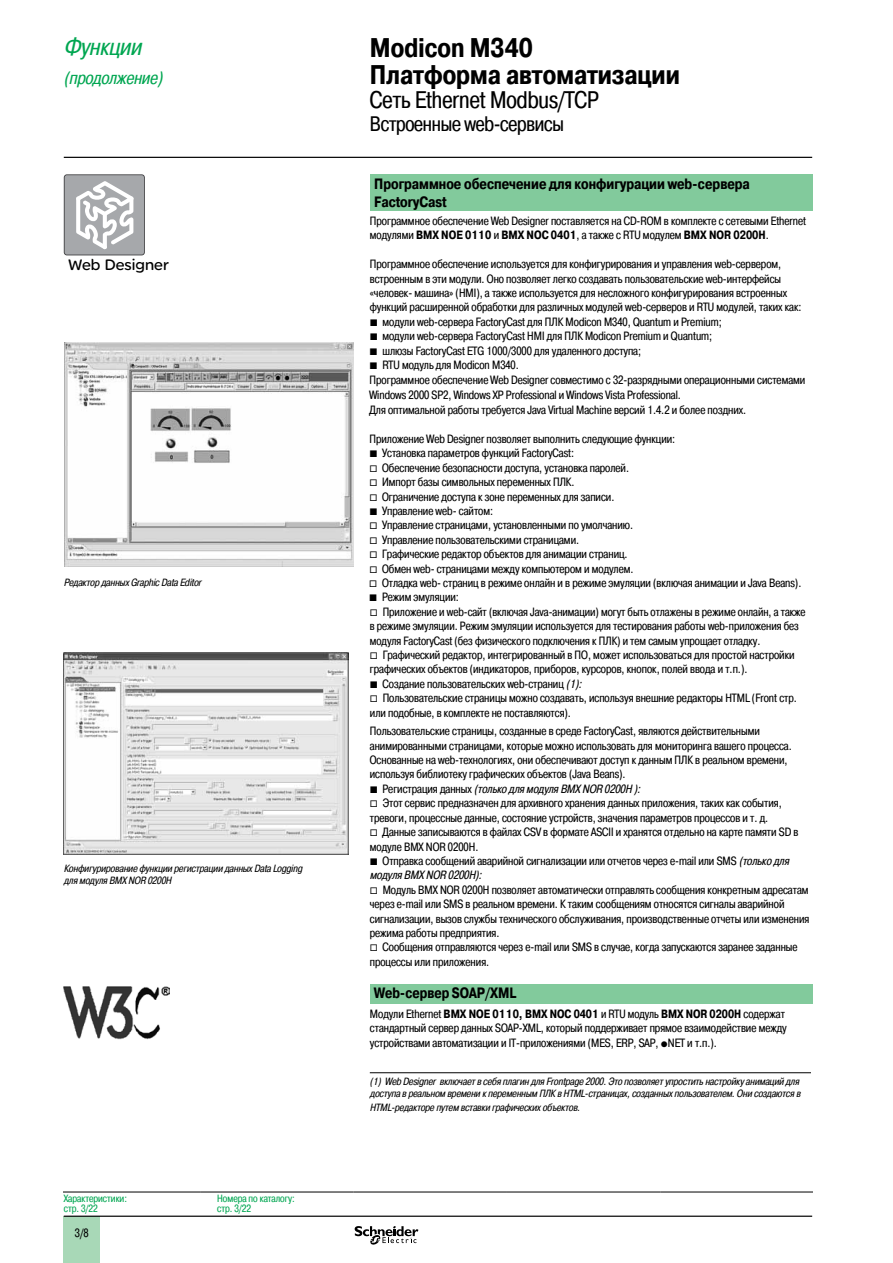
<style>
.page{position:relative;width:893px;height:1263px;background:#fff}
.page>*{position:absolute;margin:0;border:0;box-sizing:border-box;transform-origin:0 0}
.t1{font:700 27px/27px "Pragmatica Cond C";color:#000}
.t2{font:24px "Pragmatica Cond C";color:#000}
.t3{font:italic 24px "Pragmatica Cond C";color:#00a651}
.t4{font:21px "Pragmatica Cond C";letter-spacing:-.01em;color:#000}
.t5{font:italic 18px "Pragmatica Cond C";color:#00a651}
.t6{font:16.35px "SE Optimist";color:#000}
.t7{font:700 15px/18px "Pragmatica Cond C";color:#000}
.t8{font:12px/14.4px "Pragmatica Cond C";color:#000}
.t9{font:italic 10.5px/12px "Pragmatica Cond C";color:#000}
.t10{font:10.5px/10.5px "Pragmatica Cond C";color:#00a651}
.s1{font-weight:700}
.s2{font-family:"Graph Schneider"}
.s3{font-style:italic}
</style>
<div class="page">
<hr style="left:64px;top:157px;width:748px;height:1px;background:#000">
<div style="left:63px;top:1217px;width:37px;height:46px;background:#a8d8b7"></div>
<hr style="left:64px;top:1215px;width:748px;height:2px;background:#000">
<svg style="left:355px;top:1226px;width:63px;height:19px"></svg>
<div style="left:370px;top:174px;width:442px;height:37px;background:#82ca9c"></div>
<div style="left:370px;top:984px;width:442px;height:19px;background:#82ca9c"></div>
<img style="left:64px;top:986px;width:106px;height:54px">
<hr style="left:370px;top:1072px;width:440px;height:1px;background:#000">
<hr style="left:64px;top:1192px;width:136px;height:1px;background:#000">
<hr style="left:200px;top:1192px;width:154px;height:1px;background:#000">
<hr style="left:354px;top:1192px;width:153px;height:1px;background:#000">
<hr style="left:507px;top:1192px;width:153px;height:1px;background:#000">
<hr style="left:660px;top:1192px;width:152px;height:1px;background:#000">
<img style="left:64px;top:653px;width:285px;height:202px">
<img style="left:65px;top:342px;width:289px;height:225px">
<div style="left:64px;top:174px;width:81px;height:81px;background:#525254;border-radius:3px"></div>
<div style="left:65px;top:175px;width:79px;height:80px;background:#a6a8ab;border-radius:2px"></div>
<svg style="left:76px;top:181px;width:58px;height:68px"></svg>
<h2 class="t3" style="left:64px;top:33px;width:84px">Функции</h2>
<h3 class="t5" style="left:64px;top:67px;width:104px">(продолжение)</h3>
<h3 class="t6" style="left:68px;top:256px;width:103px">Web Designer</h3>
<p class="t9" style="left:64px;top:576px;width:141px">Редактор данных Graphic Data Editor</p>
<p class="t9" style="left:64px;top:863px;width:242px">Конфигурирование функции регистрации данных Data Logging для модуля BMX NOR 0200H</p>
<p class="t10" style="left:64px;top:1193px;width:65px">Характеристики: стр. 3/22</p>
<p class="t10" style="left:217px;top:1193px;width:79px">Номера по каталогу: стр. 3/22</p>
<p class="t8" style="left:75px;top:1226px;width:15px">3/8</p>
<h1 class="t1" style="left:370px;top:35px;width:311px">Modicon M340<br>Платформа автоматизации</h1>
<h2 class="t2" style="left:370px;top:87px;width:230px">Сеть Ethernet Modbus/TCP</h2>
<h3 class="t4" style="left:370px;top:112px;width:195px">Встроенные web-сервисы</h3>
<p class="t7" style="left:374px;top:175px;width:377px">Программное обеспечение для конфигурации web-сервера<br>FactoryCast</p>
<p class="t8" style="left:370px;top:214px;width:438px">Программное обеспечение Web Designer поставляется на CD-ROM в комплекте с сетевыми Ethernet модулями <span class="s1">BMX NOE 0110</span> и <span class="s1">BMX NOC 0401</span>, а также с RTU модулем <span class="s1">BMX NOR 0200H</span>.</p>
<p class="t8" style="left:370px;top:257px;width:437px">Программное обеспечение используется для конфигурирования и управления wеb-сервером, встроенным в эти модули. Оно позволяет легко создавать пользовательские wеb-интерфейсы «человек- машина» (HMI), а также используется для несложного конфигурирования встроенных функций расширенной обработки для различных модулей web-серверов и RTU модулей, таких как: <span class="s2">b</span> модули web-сервера FactoryCast для ПЛК Modicon M340, Quantum и Premium;<br><span class="s2">b</span> модули web-сервера FactoryCast HMI для ПЛК Modicon Premium и Quantum;<br><span class="s2">b</span> шлюзы FactoryCast ETG 1000/3000 для удаленного доступа;<br><span class="s2">b</span> RTU модуль для Modicon M340.<br>Программное обеспечение Web Designer совместимо с 32-разрядными операционными системами Windows 2000 SP2, Windows XP Professional и Windows Vista Professional.<br>Для оптимальной работы требуется Java Virtual Machine версий 1.4. 2 и более поздних.</p>
<p class="t8" style="left:369px;top:432px;width:438px">Приложение Web Designer позволяет выполнить следующие функции:<br><span class="s2">b</span> Установка параметров функций FactoryCast:<br><span class="s2">v</span> Обеспечение безопасности доступа, установка паролей.<br><span class="s2">v</span> Импорт базы символьных переменных ПЛК.<br><span class="s2">v</span> Ограничение доступа к зоне переменных для записи.<br><span class="s2">b</span> Управление web- сайтом:<br><span class="s2">v</span> Управление страницами, установленными по умолчанию.<br><span class="s2">v</span> Управление пользовательскими страницами.<br><span class="s2">v</span> Графические редактор объектов для анимации страниц.<br><span class="s2">v</span> Обмен web- страницами между компьютером и модулем.<br><span class="s2">v</span> Отладка web- страниц в режиме онлайн и в режиме эмуляции (включая анимации и Java Beans). <span class="s2">b</span> Режим эмуляции:<br><span class="s2">v</span> Приложение и web-сайт (включая Java-анимации) могут быть отлажены в режиме онлайн, а также в режиме эмуляции. Режим эмуляции используется для тестирования работы web-приложения без модуля FactoryCast (без физического подключения к ПЛК) и тем самым упрощает отладку.<br><span class="s2">v</span> Графический редактор, интегрированный в ПО, может использоваться для простой настройки графических объектов (индикаторов, приборов, курсоров, кнопок, полей ввода и т. п. ).<br><span class="s2">b</span> Создание пользовательских web-страниц <span class="s3">(1):<br></span><span class="s2">v</span> Пользовательские страницы можно создавать, используя внешние редакторы HTML (Front стр. или подобные, в комплекте не поставляются).</p>
<p class="t8" style="left:370px;top:724px;width:441px">Пользовательские страницы, созданные в среде FactoryCast, являются действительными анимированными страницами, которые можно использовать для мониторинга вашего процесса.<br>Основанные на web-технологиях, они обеспечивают доступ к данным ПЛК в реальном времени, используя библиотеку графических объектов (Java Beans).<br><span class="s2">b</span> Регистрация данных <span class="s3">(толькодлямодуляBMXNOR0200H):<br></span><span class="s2">v</span> Этот сервис предназначен для архивного хранения данных приложения, таких как события, тревоги, процессные данные, состояние устройств, значения параметров процессов и т. д.<br><span class="s2">v</span> Данные записываются в файлах CSV в формате ASCII и хранятся отдельно на карте памяти SD в модуле BMX NOR 0200H.<br><span class="s2">b</span> Отправка сообщений аварийной сигнализации или отчетов через e-mail или SMS <span class="s3">(толькодля модуля BMX NOR 0200H):<br></span><span class="s2">v</span> Модуль BMX NOR 0200H позволяет автоматически отправлять сообщения конкретным адресатам через e-mail или SMS в реальном времени. К таким сообщениям относятся сигналы аварийной сигнализации, вызов службы технического обслуживания, производственные отчеты или изменения режима работы предприятия.<br><span class="s2">v</span> Сообщения отправляются через e-mail или SMS в случае, когда запускаются заранее заданные процессы или приложения.</p>
<p class="t7" style="left:374px;top:984px;width:144px">Web-сервер SOAP/XML</p>
<p class="t8" style="left:370px;top:1006px;width:418px">Модули Ethernet <span class="s1">BMX NOE 0110, BMX NOC 0401</span> и RTU модуль <span class="s1">BMX NOR 0200H</span> содержат стандартный сервер данных SOAP-XML, который поддерживает прямое взаимодействие между устройствами автоматизации и IT-приложениями (MES, ERP, SAP, <span class="s2">p</span>NET и т. п. ).</p>
<p class="t9" style="left:370px;top:1075px;width:434px">(1) Web Designer включает в себя плагин для Frontpage 2000. Это позволяет упростить настройку анимаций для доступа в реальном времени к переменным ПЛК в HTML-страницах, созданных пользователем. Они создаются в</p>
<p class="t9" style="left:370px;top:1101px;width:211px">HTML-редакторе путем вставки графических объектов.</p>
</div>
